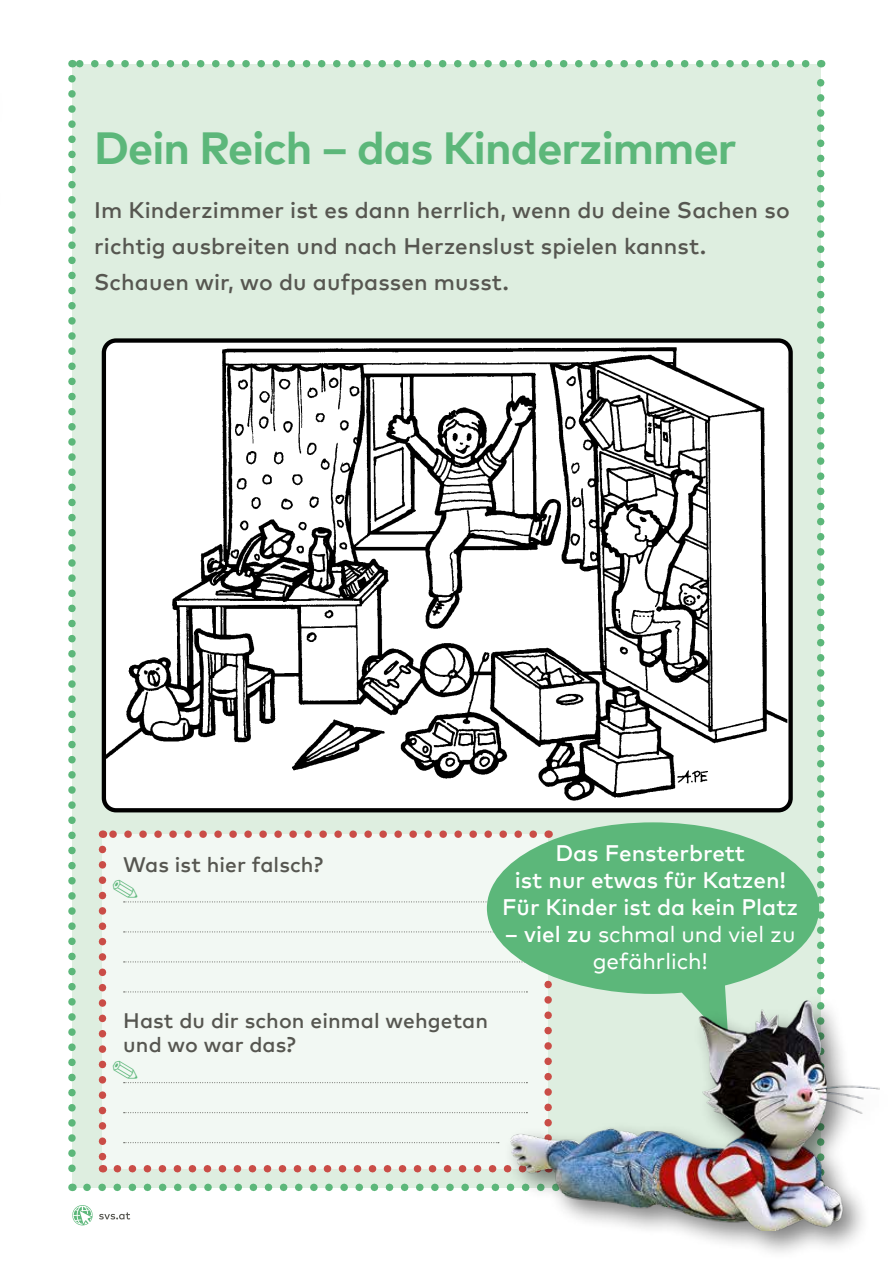
<style>
.page{position:relative;width:893px;height:1263px;background:#fff}
.page>*{position:absolute;margin:0;border:0;box-sizing:border-box;transform-origin:0 0}
.t1{font:700 45px "Mark Offc Pro";letter-spacing:-.02em;color:#5cb77a}
.t2{font:500 22.5px/36px "Mark Offc Pro";letter-spacing:.005em;color:#565650}
.t3{font:500 22.5px/27px "Mark Offc Pro";color:#fff;text-align:center}
.t4{font:22.5px/27px "Mark Offc Pro";color:#fff;text-align:center}
.t5{font:500 21px/24px "Mark Offc Pro";letter-spacing:.005em;color:#565650}
.s1{font-weight:500}
</style>
<div class="page">
<svg style="left:72px;top:1205px;width:21px;height:20px"></svg>
<svg style="left:99px;top:1212px;width:31px;height:7px"></svg>
<div style="left:72px;top:64px;width:749px;height:1123px;background:#deeee0"></div>
<svg style="left:87px;top:1183px;width:415px;height:8px"></svg>
<svg style="left:79px;top:60px;width:727px;height:7px"></svg>
<svg style="left:68px;top:79px;width:8px;height:1112px"></svg>
<svg style="left:817px;top:60px;width:7px;height:933px"></svg>
<div style="left:102px;top:834px;width:446px;height:335px;background:#f2f8f3"></div>
<svg style="left:124px;top:931px;width:363px;height:1px"></svg>
<svg style="left:124px;top:961px;width:363px;height:1px"></svg>
<svg style="left:124px;top:991px;width:363px;height:1px"></svg>
<svg style="left:124px;top:1112px;width:377px;height:1px"></svg>
<svg style="left:124px;top:1142px;width:375px;height:1px"></svg>
<svg style="left:117px;top:1165px;width:380px;height:7px"></svg>
<svg style="left:110px;top:830px;width:377px;height:8px"></svg>
<svg style="left:99px;top:849px;width:7px;height:323px"></svg>
<img style="left:107px;top:344px;width:680px;height:462px">
<div style="left:102px;top:338px;width:691px;height:474px;border:4px solid #000;border-radius:12px"></div>
<svg style="left:487px;top:822px;width:332px;height:171px;fill:#5cb77a"></svg>
<div style="left:502px;top:993px;width:391px;height:268px;background:#000;opacity:.5"></div>
<img style="left:510px;top:1001px;width:369px;height:230px">
<svg style="left:123px;top:879px;width:404px;height:23px"></svg>
<svg style="left:123px;top:1060px;width:404px;height:23px"></svg>
<h1 class="t1" style="left:94px;top:114px;width:644px">Dein Reich – das Kinderzimmer</h1>
<p class="t2" style="left:94px;top:191px;width:697px">Im Kinderzimmer ist es dann herrlich, wenn du deine Sachen so richtig ausbreiten und nach Herzenslust spielen kannst.<br>Schauen wir, wo du aufpassen musst.</p>
<p class="t5" style="left:123px;top:850px;width:201px">Was ist hier falsch?</p>
<p class="t5" style="left:123px;top:1007px;width:366px">Hast du dir schon einmal wehgetan und wo war das?</p>
<p class="t3" style="left:502px;top:838px;width:297px">Das Fensterbrett<br>ist nur etwas für Katzen!<br>Für Kinder ist da kein Platz</p>
<p class="t4" style="left:505px;top:919px;width:292px"><span class="s1">– viel zu</span> schmal und viel zu gefährlich!</p>
</div>
